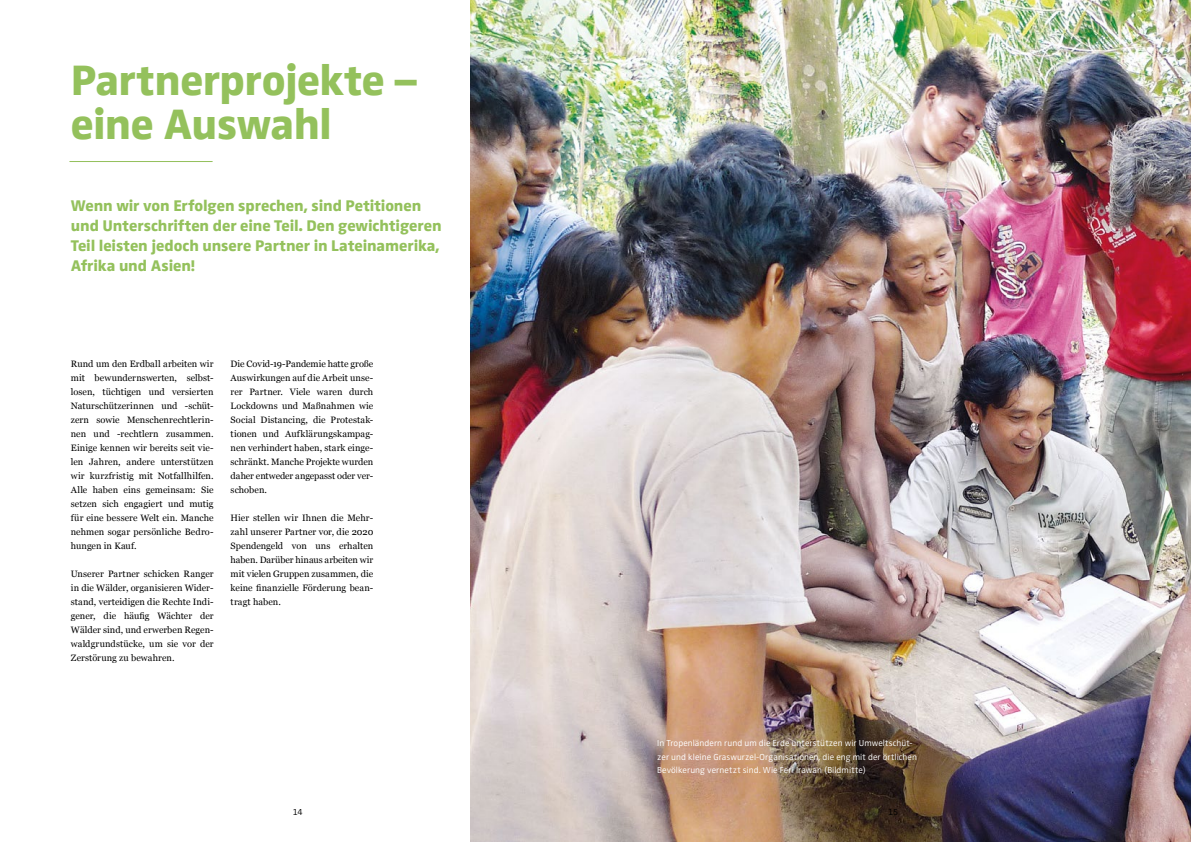
<style>
.page{position:relative;width:1191px;height:842px;background:#fff}
.page>*{position:absolute;margin:0;border:0;box-sizing:border-box;transform-origin:0 0}
.t1{font:800 44px/44px "Zwo Pro";letter-spacing:-.01em;color:#94c15c}
.t2{font:800 16px/20px "Zwo Pro";letter-spacing:-.005em;color:#94c15c}
.t3{font:9.2px/14px "Georgia";color:#000;text-align:justify}
.t4{font:300 9px/13.5px "Zwo";letter-spacing:.005em;color:#fff}
.t5{font:300 9px "Zwo";color:#000}
.t6{font:300 6.2px "Zwo";color:#000}
</style>
<div class="page">
<img style="left:470px;top:0;width:721px;height:842px">
<hr style="left:69px;top:161px;width:144px;height:1px;background:#94c15c">
<h1 class="t1" style="left:71px;top:55px;width:348px">Partnerprojekte – eine Auswahl</h1>
<h2 class="t2" style="left:71px;top:195px;width:372px">Wenn wir von Erfolgen sprechen, sind Petitionen und Unterschriften der eine Teil. Den gewichtigeren Teil leisten jedoch unsere Partner in Lateinamerika, Afrika und Asien!</h2>
<p class="t3" style="left:71px;top:356px;width:144px">Rund um den Erdball arbeiten wir mit bewundernswerten, selbst&shy;losen, tüchtigen und versierten Naturschützerinnen und -schüt&shy;zern sowie Menschenrechtlerin&shy;nen und -rechtlern zusammen.<br>Einige kennen wir bereits seit vie&shy;len Jahren, andere unterstützen wir kurzfristig mit Notfallhilfen.<br>Alle haben eins gemeinsam: Sie setzen sich engagiert und mutig für eine bessere Welt ein. Manche nehmen sogar persönliche Bedro&shy;hungen in Kauf.</p>
<p class="t3" style="left:71px;top:566px;width:144px">Unserer Partner schicken Ranger in die Wälder, organisieren Wider&shy;stand, verteidigen die Rechte Indi&shy;gener, die häufig Wächter der Wälder sind, und erwerben Regen&shy;waldgrundstücke, um sie vor der Zerstörung zu bewahren.</p>
<p class="t3" style="left:231px;top:356px;width:144px">Die Covid-19-Pandemie hatte große Auswirkungen auf die Arbeit unse&shy;rer Partner. Viele waren durch Lockdowns und Maßnahmen wie Social Distancing, die Protestak&shy;tionen und Aufklärungskampag&shy;nen verhindert haben, stark einge&shy;schränkt. Manche Projekte wurden daher entweder angepasst oder ver&shy;schoben.</p>
<p class="t3" style="left:231px;top:510px;width:144px">Hier stellen wir Ihnen die Mehr&shy;zahl unserer Partner vor, die 2020<br>Spendengeld von uns erhalten haben. Darüber hinaus arbeiten wir mit vielen Gruppen zusammen, die keine finanzielle Förderung bean&shy;tragt haben.</p>
<p class="t4" style="left:657px;top:736px;width:261px">In Tropenländern rund um die Erde unterstützen wir Umweltschüt&shy;zer und kleine Graswurzel-Organisationen, die eng mit der örtlichen<br>Bevölkerung vernetzt sind. Wie Feri Irawan (Bildmitte)</p>
<p class="t5" style="left:293px;top:807px;width:11px">14</p>
<p class="t5" style="left:888px;top:807px;width:12px">15</p>
<p class="t6" style="left:1128px;top:774px;width:18px;rotate:-90deg">© xxx</p>
</div>
